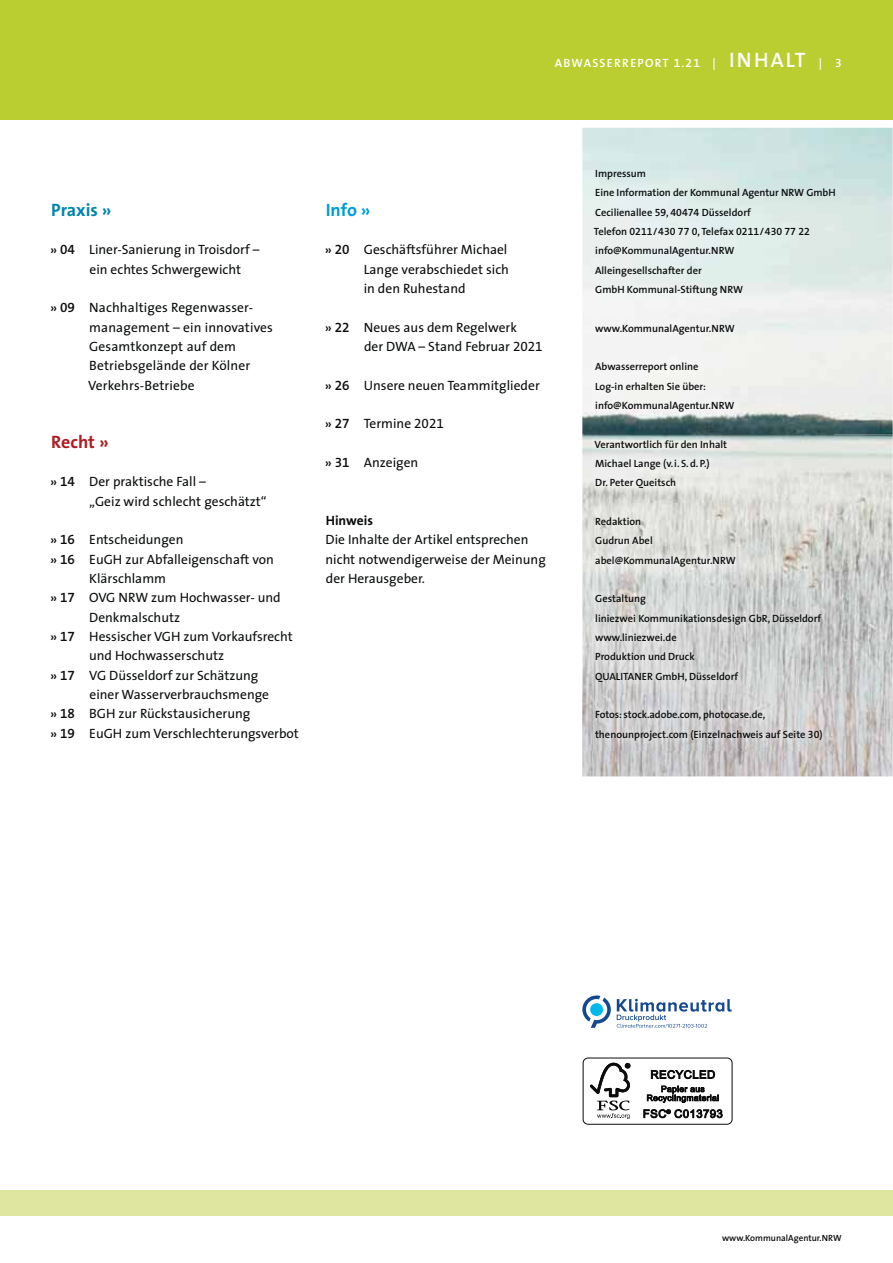
<style>
.page{position:relative;width:893px;height:1263px;background:#fff}
.page>*{position:absolute;margin:0;border:0;box-sizing:border-box;transform-origin:0 0}
.t1{font:700 18px "The Sans";color:#0085af}
.t2{font:700 18px "The Sans";letter-spacing:-.005em;color:#ad1e22}
.t3{font:700 18px "The Sans";color:#009cd9}
.t4{font:13.5px/19.4px "The Sans";color:#0a0d0c}
.t5{font:700 13.5px "The Sans";color:#0a0d0c}
.t6{font:600 12px "The Sans";letter-spacing:.105em;color:#fff}
.t7{font:600 10.5px/19.4px "The Sans";color:#0a0d0c}
.t8{font:10.5px "The Sans Semi Bold Expert";color:#0a0d0c}
.t9{font:600 9px "The Sans";color:#0a0d0c}
.s1{font-family:"The Sans Semi Bold Expert";font-weight:400}
.s2{font-size:21px}
.s3{font-weight:600}
.s4{font-family:"The Sans Semi Bold Expert"}
.s5{font-family:"The Sans Expert"}
.s6{font-family:"The Sans";font-weight:600}
</style>
<div class="page">
<div style="left:0;top:0;width:893px;height:119px;background:#bace32"></div>
<div style="left:0;top:1190px;width:893px;height:26px;background:#dfe69f"></div>
<img style="left:582px;top:128px;width:311px;height:307px">
<svg style="left:582px;top:435px;width:311px;height:341px;background:#cacac9"></svg>
<div style="left:583px;top:1058px;width:149px;height:67px;border:1px solid #0a0b0a;border-radius:5px"></div>
<svg style="left:590px;top:1063px;width:40px;height:56px"></svg>
<svg style="left:651px;top:1070px;width:64px;height:9px"></svg>
<svg style="left:647px;top:1086px;width:72px;height:17px"></svg>
<svg style="left:643px;top:1109px;width:80px;height:9px"></svg>
<svg style="left:582px;top:995px;width:29px;height:33px"></svg>
<svg style="left:617px;top:999px;width:115px;height:29px"></svg>
<img style="left:584px;top:352px;width:249px;height:399px">
<p class="t6" style="left:555px;top:59px;width:288px">ABWASSERREPORT <span class="s1">1.21</span> | <span class="s2">INHALT</span> | <span class="s1">3</span></p>
<h1 class="t1" style="left:51px;top:201px;width:62px">Praxis »</h1>
<p class="t4" style="left:90px;top:241px;width:172px;text-indent:-39px"><span class="s3">»</span> <span class="s4">04</span> Liner-Sanierung in Troisdorf – ein echtes Schwergewicht</p>
<p class="t4" style="left:88px;top:299px;width:186px;text-indent:-38px"><span class="s3">»</span> <span class="s4">09</span> Nachhaltiges Regenwasser&shy;management – ein innovatives<br>Gesamtkonzept auf dem<br>Betriebsgelände der Kölner<br>Verkehrs-Betriebe</p>
<h1 class="t2" style="left:51px;top:434px;width:59px">Recht »</h1>
<p class="t4" style="left:89px;top:473px;width:179px;text-indent:-39px"><span class="s3">»</span> <span class="s4">14</span> Der praktische Fall –<br>„Geiz wird schlecht geschätzt“</p>
<p class="t4" style="left:50px;top:531px;width:135px"><span class="s3">»</span> <span class="s4">16</span> Entscheidungen</p>
<p class="t4" style="left:50px;top:551px;width:225px"><span class="s3">»</span> <span class="s4">16</span> EuGH zur Abfalleigenschaft von</p>
<p class="t4" style="left:89px;top:570px;width:78px">Klärschlamm</p>
<p class="t4" style="left:50px;top:589px;width:232px"><span class="s3">»</span> <span class="s4">17</span> OVG NRW zum Hochwasser- und</p>
<p class="t4" style="left:89px;top:609px;width:92px">Denkmalschutz</p>
<p class="t4" style="left:50px;top:628px;width:244px"><span class="s3">»</span> <span class="s4">17</span> Hessischer VGH zum Vorkaufsrecht</p>
<p class="t4" style="left:89px;top:647px;width:137px">und Hochwasserschutz</p>
<p class="t4" style="left:50px;top:667px;width:210px"><span class="s3">»</span> <span class="s4">17</span> VG Düsseldorf zur Schätzung</p>
<p class="t4" style="left:90px;top:686px;width:181px">einer Wasserverbrauchsmenge</p>
<p class="t4" style="left:50px;top:705px;width:202px"><span class="s3">»</span> <span class="s4">18</span> BGH zur Rückstausicherung</p>
<p class="t4" style="left:50px;top:725px;width:250px"><span class="s3">»</span> <span class="s4">19</span> EuGH zum Verschlechterungsverbot</p>
<h1 class="t3" style="left:326px;top:201px;width:46px">Info »</h1>
<p class="t4" style="left:364px;top:241px;width:147px;text-align:justify;text-indent:-39px"><span class="s3">»</span> <span class="s4">20</span> Geschäftsführer Michael Lange verabschiedet sich in den Ruhestand</p>
<p class="t4" style="left:364px;top:319px;width:180px;text-indent:-39px"><span class="s3">»</span> <span class="s4">22</span> Neues aus dem Regelwerk<br>der DWA – Stand Februar <span class="s5">2021</span></p>
<p class="t4" style="left:325px;top:377px;width:217px"><span class="s3">»</span> <span class="s4">26</span> Unsere neuen Teammitglieder</p>
<p class="t4" style="left:325px;top:415px;width:121px"><span class="s3">»</span> <span class="s4">27</span> Termine <span class="s5">2021</span></p>
<p class="t4" style="left:325px;top:454px;width:95px"><span class="s3">»</span> <span class="s4">31</span> Anzeigen</p>
<p class="t5" style="left:326px;top:514px;width:49px">Hinweis</p>
<p class="t4" style="left:325px;top:531px;width:222px">Die Inhalte der Artikel entsprechen nicht notwendigerweise der Meinung der Herausgeber.</p>
<p class="t7" style="left:595px;top:165px;width:242px">Impressum<br>Eine Information der Kommunal Agentur NRW GmbH<br>Cecilienallee <span class="s1">59</span>, <span class="s1">40474</span> Düsseldorf</p>
<p class="t8" style="left:594px;top:227px;width:217px"><span class="s6">Telefon</span> 0211 / 430 77 0<span class="s6">, Telefax</span> 0211 / 430 77 22</p>
<p class="t7" style="left:595px;top:242px;width:150px">info@KommunalAgentur.NRW<br>Alleingesellschafter der<br>GmbH Kommunal-Stiftung NRW</p>
<p class="t7" style="left:595px;top:319px;width:141px">www.KommunalAgentur.NRW</p>
<p class="t7" style="left:595px;top:358px;width:141px">Abwasserreport online<br>Log-in erhalten Sie über: info@KommunalAgentur.NRW</p>
<p class="t7" style="left:595px;top:435px;width:134px">Verantwortlich für den Inhalt<br>Michael Lange (v. i. S.d. P.)<br>Dr. Peter Queitsch</p>
<p class="t7" style="left:595px;top:513px;width:142px">Redaktion<br>Gudrun Abel abel@KommunalAgentur.NRW</p>
<p class="t7" style="left:595px;top:590px;width:228px">Gestaltung<br>liniezwei Kommunikationsdesign GbR, Düsseldorf www.liniezwei.de<br>Produktion und Druck<br>QUALITANER GmbH, Düsseldorf</p>
<p class="t7" style="left:595px;top:706px;width:229px">Fotos: stock.adobe.com, photocase.de, thenounproject.com (Einzelnachweis auf Seite <span class="s1">30</span>)</p>
<p class="t9" style="left:722px;top:1234px;width:121px">www.KommunalAgentur.NRW</p>
</div>
